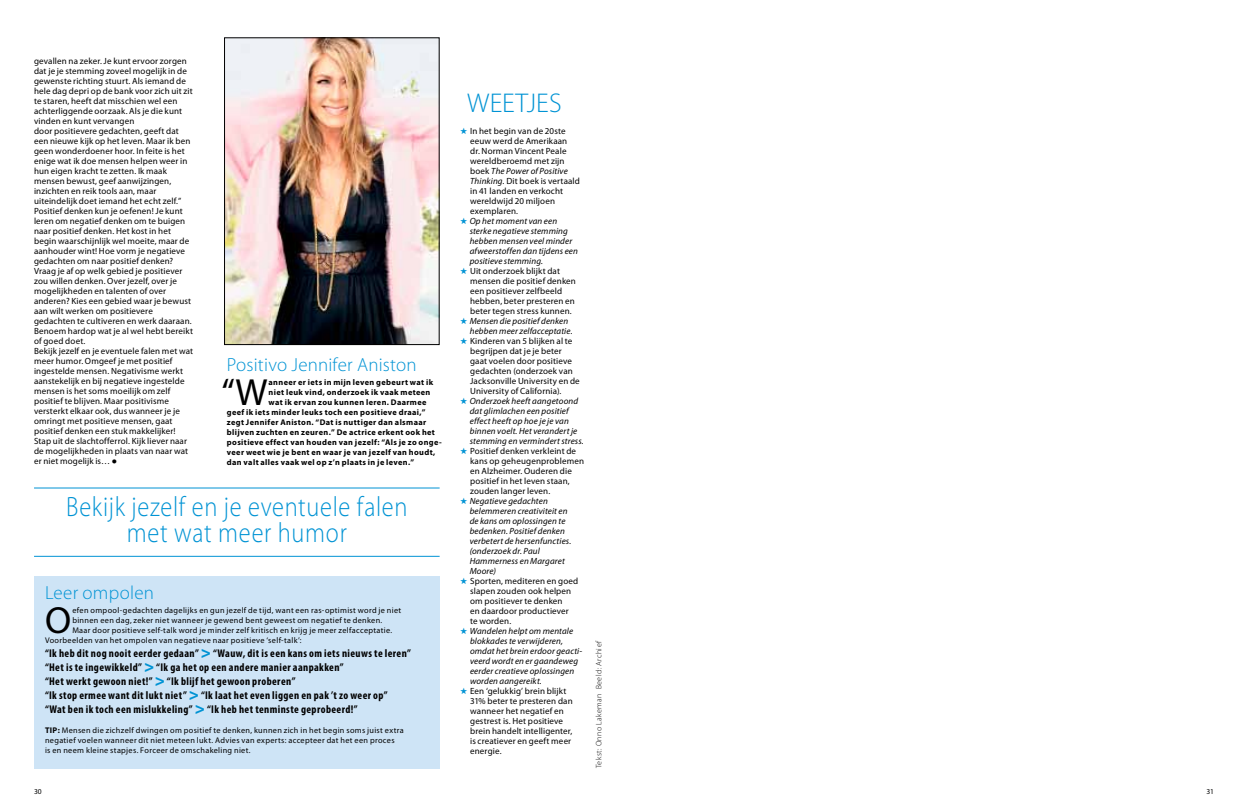
<style>
.page{position:relative;width:1248px;height:808px;background:#fff}
.page>*{position:absolute;margin:0;border:0;box-sizing:border-box;transform-origin:0 0}
.t1{font:37.9px "Myriad Pro";color:#000}
.t2{font:300 28px/26px "Myriad Pro";letter-spacing:.03em;color:#0093d4;text-align:center;scale:.87 1}
.t3{font:300 27.2px "Myriad Pro";letter-spacing:.005em;color:#0093d4}
.t4{font:300 19px "Myriad Pro";letter-spacing:.01em;color:#0093d4}
.t5{font:700 condensed 11.2px/14px "Myriad Pro";letter-spacing:.035em;color:#000}
.t6{font:9px/10px "Myriad Pro";letter-spacing:.015em;color:#000}
.t7{font:italic 9px/10px "Myriad Pro";letter-spacing:.015em;color:#000}
.t8{font:8.2px/10px "Myriad Pro";letter-spacing:.04em;color:#000}
.t9{font:700 8.2px "Myriad Pro";letter-spacing:.045em;color:#000}
.t10{font:300 8px "Myriad Pro";letter-spacing:.05em;color:#000}
.t11{font:7.5px "Myriad Pro";color:#000}
.s1{font-weight:900;font-stretch:normal;font-size:17px;color:#0093d4}
.s2{font-weight:700}
.s3{color:#0093d4}
.s4{font-style:italic}
</style>
<div class="page">
<div style="left:34px;top:576px;width:405px;height:192px;background:#cee4f6"></div>
<img style="left:226px;top:39px;width:211px;height:304px">
<div style="left:224px;top:37px;width:215px;height:308px;border:1px solid #000"></div>
<hr style="left:34px;top:488px;width:405px;height:1px;background:#0093d4">
<hr style="left:34px;top:556px;width:405px;height:1px;background:#0093d4">
<p class="t6" style="left:34px;top:56px;width:161px">gevallen na zeker. Je kunt ervoor zorgen dat je je stemming zoveel mogelijk in de gewenste richting stuurt. Als iemand de hele dag depri op de bank voor zich uit zit te staren, heeft dat misschien wel een achterliggende oorzaak. Als je die kunt vinden en kunt vervangen<br>door positievere gedachten, geeft dat een nieuwe kijk op het leven. Maar ik ben geen wonderdoener hoor. In feite is het enige wat ik doe mensen helpen weer in hun eigen kracht te zetten. Ik maak mensen bewust, geef aanwijzingen, inzichten en reik tools aan, maar uiteindelijk doet iemand het echt zelf.” Positief denken kun je oefenen! Je kunt leren om negatief denken om te buigen naar positief denken. Het kost in het begin waarschijnlijk wel moeite, maar de aanhouder wint! Hoe vorm je negatieve gedachten om naar positief denken?<br>Vraag je af op welk gebied je positiever zou willen denken. Over jezelf, over je mogelijkheden en talenten of over anderen? Kies een gebied waar je bewust aan wilt werken om positievere gedachten te cultiveren en werk daaraan.<br>Benoem hardop wat je al wel hebt bereikt of goed doet.<br>Bekijk jezelf en je eventuele falen met wat meer humor. Omgeef je met positief ingestelde mensen. Negativisme werkt aanstekelijk en bij negatieve ingestelde mensen is het soms moeilijk om zelf positief te blijven. Maar positivisme versterkt elkaar ook, dus wanneer je je omringt met positieve mensen, gaat positief denken een stuk makkelijker!<br>Stap uit de slachtofferrol. Kijk liever naar de mogelijkheden in plaats van naar wat er niet mogelijk is… ●</p>
<h2 class="t2" style="left:66px;top:494px;width:394px">Bekijk jezelf en je eventuele falen met wat meer humor</h2>
<h3 class="t4" style="left:227px;top:353px;width:191px">Positivo Jennifer Aniston</h3>
<h1 class="t1" style="left:221px;top:369px;width:47px">“W</h1>
<p class="t9" style="left:268px;top:377px;width:166px">anneer er iets in mijn leven gebeurt wat ik</p>
<p class="t9" style="left:268px;top:387px;width:163px">niet leuk vind, onderzoek ik vaak meteen</p>
<p class="t9" style="left:268px;top:397px;width:159px">wat ik ervan zou kunnen leren. Daarmee</p>
<p class="t9" style="left:227px;top:407px;width:200px">geef ik iets minder leuks toch een positieve draai,”</p>
<p class="t9" style="left:227px;top:417px;width:201px">zegt Jennifer Aniston. “Dat is nuttiger dan alsmaar</p>
<p class="t9" style="left:227px;top:427px;width:209px">blijven zuchten en zeuren.” De actrice erkent ook het</p>
<p class="t9" style="left:227px;top:437px;width:216px">positieve effect van houden van jezelf: “Als je zo onge-</p>
<p class="t9" style="left:227px;top:447px;width:210px">veer weet wie je bent en waar je van jezelf van houdt,</p>
<p class="t9" style="left:227px;top:457px;width:189px">dan valt alles vaak wel op z’n plaats in je leven.”</p>
<h3 class="t4" style="left:45px;top:581px;width:110px">Leer ompolen</h3>
<h1 class="t1" style="left:45px;top:596px;width:28px">O</h1>
<p class="t8" style="left:72px;top:605px;width:330px">efen ompool-gedachten dagelijks en gun jezelf de tijd, want een ras-optimist word je niet</p>
<p class="t8" style="left:72px;top:615px;width:311px">binnen een dag, zeker niet wanneer je gewend bent geweest om negatief te denken.</p>
<p class="t8" style="left:72px;top:625px;width:321px">Maar door positieve self-talk word je minder zelf kritisch en krijg je meer zelfacceptatie.</p>
<p class="t8" style="left:45px;top:635px;width:258px">Voorbeelden van het ompolen van negatieve naar positieve ‘self-talk’:</p>
<p class="t5" style="left:45px;top:645px;width:367px">“Ik heb dit nog nooit eerder gedaan”<span class="s1">&gt;</span>“Wauw, dit is een kans om iets nieuws te leren” “Het is te ingewikkeld”<span class="s1">&gt;</span>“Ik ga het op een andere manier aanpakken”<br>“Het werkt gewoon niet!”<span class="s1">&gt;</span>“Ik blijf het gewoon proberen”<br>“Ik stop ermee want dit lukt niet”<span class="s1">&gt;</span>“Ik laat het even liggen en pak ’t zo weer op” “Wat ben ik toch een mislukkeling”<span class="s1">&gt;</span> “Ik heb het tenminste geprobeerd!”</p>
<p class="t8" style="left:45px;top:725px;width:360px"><span class="s2">TIP:</span> Mensen die zichzelf dwingen om positief te denken, kunnen zich in het begin soms juist extra negatief voelen wanneer dit niet meteen lukt. Advies van experts: accepteer dat het een proces<br>is en neem kleine stapjes. Forceer de omschakeling niet.</p>
<h3 class="t3" style="left:467px;top:86px;width:96px">weetjes</h3>
<p class="t6" style="left:470px;top:126px;width:111px;text-indent:-10px"><span class="s3">★</span> In het begin van de 20ste eeuw werd de Amerikaan<br>dr. Norman Vincent Peale wereldberoemd met zijn boek <span class="s4">The Power of Positive<br>Thinking.</span> Dit boek is vertaald in 41 landen en verkocht wereldwijd 20 miljoen exemplaren.</p>
<p class="t7" style="left:469px;top:216px;width:110px;text-indent:-9px"><span class="s3">★</span> Op het moment van een sterke negatieve stemming hebben mensen veel minder afweerstoffen dan tijdens een positieve stemming.</p>
<p class="t6" style="left:470px;top:266px;width:107px;text-indent:-10px"><span class="s3">★</span> Uit onderzoek blijkt dat mensen die positief denken een positiever zelfbeeld hebben, beter presteren en beter tegen stress kunnen.</p>
<p class="t7" style="left:469px;top:316px;width:104px;text-indent:-10px"><span class="s3">★</span> Mensen die positief denken hebben meer zelfacceptatie.</p>
<p class="t6" style="left:470px;top:336px;width:111px;text-indent:-10px"><span class="s3">★</span> Kinderen van 5 blijken al te begrijpen dat je je beter gaat voelen door positieve gedachten (onderzoek van<br>Jacksonville University en de<br>University of California).</p>
<p class="t7" style="left:470px;top:396px;width:116px;text-indent:-10px"><span class="s3">★</span> Onderzoek heeft aangetoond dat glimlachen een positief effect heeft op hoe je je van binnen voelt. Het verandert je stemming en vermindert stress.</p>
<p class="t6" style="left:470px;top:446px;width:115px;text-indent:-10px"><span class="s3">★</span> Positief denken verkleint de kans op geheugenproblemen en Alzheimer. Ouderen die positief in het leven staan, zouden langer leven.</p>
<p class="t7" style="left:469px;top:496px;width:103px;text-indent:-9px"><span class="s3">★</span> Negatieve gedachten belemmeren creativiteit en de kans om oplossingen te bedenken. Positief denken verbetert de hersenfuncties. (onderzoek dr. Paul<br>Hammerness en Margaret<br>Moore)</p>
<p class="t6" style="left:470px;top:576px;width:110px;text-indent:-10px"><span class="s3">★</span> Sporten, mediteren en goed slapen zouden ook helpen om positiever te denken<br>en daardoor productiever te worden.</p>
<p class="t7" style="left:470px;top:626px;width:114px;text-indent:-10px"><span class="s3">★</span> Wandelen helpt om mentale blokkades te verwijderen, omdat het brein erdoor geacti&shy;veerd wordt en er gaandeweg eerder creatieve oplossingen worden aangereikt.</p>
<p class="t6" style="left:470px;top:686px;width:104px;text-indent:-10px"><span class="s3">★</span> Een ‘gelukkig’ brein blijkt<br>31% beter te presteren dan wanneer het negatief en gestrest is. Het positieve brein handelt intelligenter, is creatiever en geeft meer energie.</p>
<p class="t10" style="left:594px;top:768px;width:129px;rotate:-90deg">Tekst: Onno Lakeman Beeld: Archief</p>
<p class="t11" style="left:34px;top:787px;width:9px">30</p>
<p class="t11" style="left:1206px;top:787px;width:9px">31</p>
</div>
